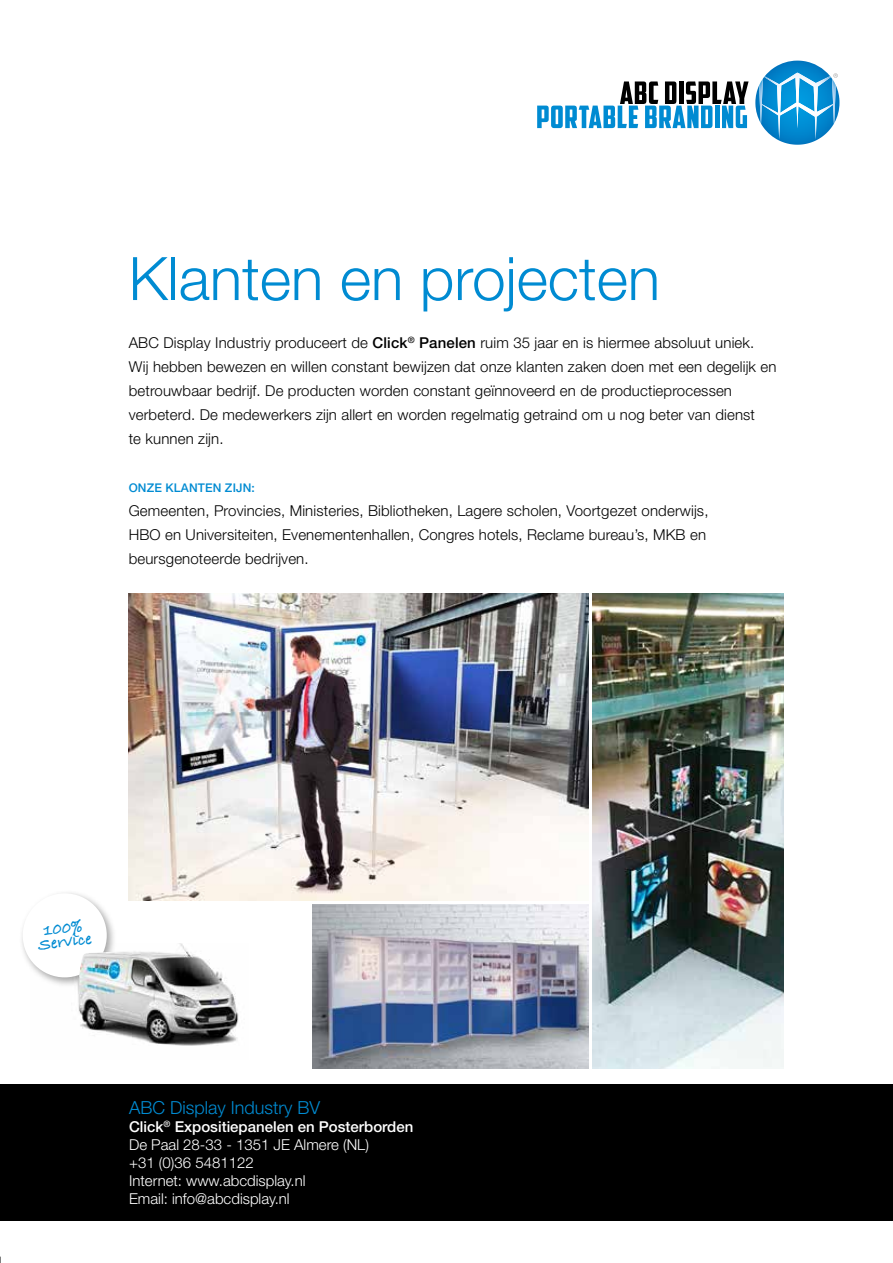
<style>
.page{position:relative;width:893px;height:1263px;background:#fff}
.page>*{position:absolute;margin:0;border:0;box-sizing:border-box;transform-origin:0 0}
.t1{font:300 60px "Helvetica Neue LT Std";color:#008bd2}
.t2{font:300 18px "Helvetica Neue LT Std";color:#008bd2}
.t3{font:700 17.1px/13.6px "Bradley Hand ITCTT";color:#008bd2;text-align:center}
.t4{font:300 15px/24px "Helvetica Neue LT Std";letter-spacing:.01em;color:#000}
.t5{font:300 15px/18px "Helvetica Neue LT Std";color:#fff}
.t6{font:500 12px "Helvetica Neue LT Std";letter-spacing:.01em;color:#008bd2}
.s1{font-weight:500}
</style>
<div class="page">
<div style="left:0;top:1084px;width:893px;height:136px;background:#000"></div>
<svg style="left:537px;top:81px;width:212px;height:47px"></svg>
<img style="left:768px;top:61px;width:59px;height:12px">
<svg style="left:759px;top:73px;width:81px;height:67px"></svg>
<img style="left:129px;top:593px;width:459px;height:307px">
<img style="left:312px;top:904px;width:276px;height:165px">
<img style="left:592px;top:593px;width:192px;height:476px">
<img style="left:77px;top:988px;width:162px;height:58px">
<div style="left:19px;top:890px;width:98px;height:98px;background:#000;opacity:.35"></div>
<div style="left:23px;top:893px;width:84px;height:84px;background:#fff;border-radius:50%"></div>
<img style="left:78px;top:944px;width:159px;height:99px">
<h1 class="t1" style="left:129px;top:242px;width:533px">Klanten en projecten</h1>
<p class="t4" style="left:129px;top:330px;width:649px">ABC Display Industriy produceert de <span class="s1">Click</span><sup>®</sup> <span class="s1">Panelen</span> ruim 35 jaar en is hiermee absoluut uniek.<br>Wij hebben bewezen en willen constant bewijzen dat onze klanten zaken doen met een degelijk en betrouwbaar bedrijf. De producten worden constant geïnnoveerd en de productieprocessen verbeterd. De medewerkers zijn allert en worden regelmatig getraind om u nog beter van dienst<br>te kunnen zijn.</p>
<p class="t6" style="left:129px;top:481px;width:128px">ONZE KLANTEN ZIJN:</p>
<p class="t4" style="left:129px;top:498px;width:581px">Gemeenten, Provincies, Ministeries, Bibliotheken, Lagere scholen, Voortgezet onderwijs,<br>HBO en Universiteiten, Evenementenhallen, Congres hotels, Reclame bureau’s, MKB en beursgenoteerde bedrijven.</p>
<p class="t3" style="left:36px;top:924px;width:55px;rotate:-7deg">100%<br>Service</p>
<p class="t2" style="left:129px;top:1097px;width:193px">ABC Display Industry BV</p>
<p class="t5" style="left:129px;top:1117px;width:286px"><span class="s1">Click</span><sup>®</sup> <span class="s1">Expositiepanelen en Posterborden<br></span>De Paal 28-33 - 1351 JE Almere (NL)<br>+31 (0)36 5481122<br>Internet: www.abcdisplay.nl<br>Email: info@abcdisplay.nl</p>
</div>
